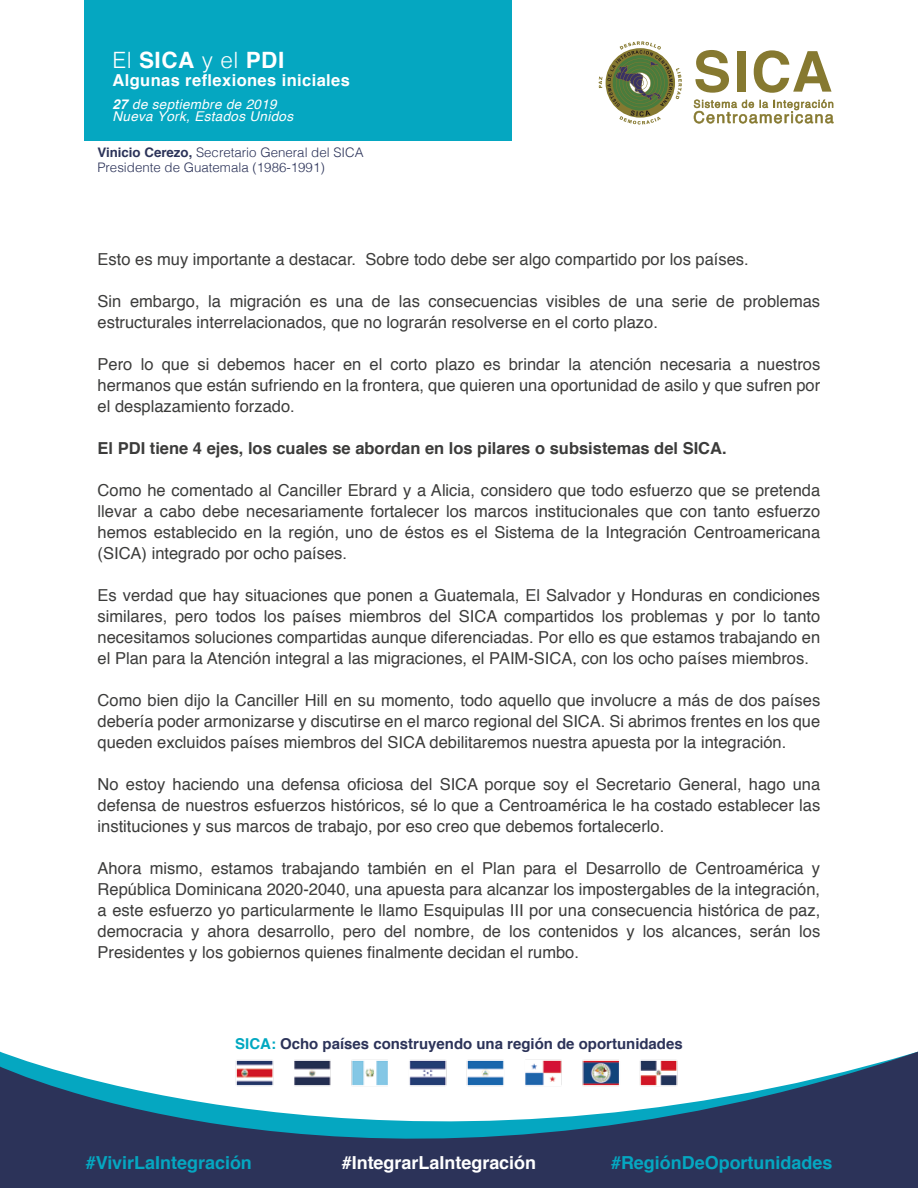
<style>
.page{position:relative;width:918px;height:1188px;background:#fff}
.page>*{position:absolute;margin:0;border:0;box-sizing:border-box;transform-origin:0 0}
.t1{font:700 22.5px "Helvetica";letter-spacing:.025em;color:#fff}
.t2{font:700 18px "Helvetica";color:#05a7c1}
.t3{font:700 18px "Helvetica";color:#fff}
.t4{font:16.5px/21px "Helvetica";color:#3c3c3b;text-align:justify}
.t5{font:700 16.5px "Helvetica";color:#3c3c3b}
.t6{font:700 16.5px "Helvetica";letter-spacing:.025em;color:#fff}
.t7{font:700 15px "Helvetica";color:#2c3359}
.t8{font:italic 13.5px/12.3px "Helvetica";letter-spacing:.025em;color:#fff}
.t9{font:300 13.2px/14.5px "Helvetica";color:#2c3359}
.s1{font-weight:300}
.s2{font-weight:700}
.s3{color:#01a8c1}
</style>
<div class="page">
<svg style="left:0;top:1052px;width:918px;height:136px;fill:#2c3359"></svg>
<img style="left:225px;top:1052px;width:461px;height:42px">
<div style="left:84px;top:0;width:428px;height:140px;background:#05a7c1"></div>
<svg style="left:599px;top:41px;width:83px;height:84px"></svg>
<svg style="left:695px;top:50px;width:34px;height:43px"></svg>
<div style="left:737px;top:51px;width:9px;height:41px;background:#867930"></div>
<svg style="left:754px;top:50px;width:78px;height:43px"></svg>
<svg style="left:694px;top:99px;width:140px;height:25px"></svg>
<h1 class="t1" style="left:112px;top:42px;width:173px"><span class="s1">El</span> SICA <span class="s1">y el</span> PDI</h1>
<p class="t6" style="left:112px;top:67px;width:239px">Algunas reflexiones iniciales</p>
<p class="t8" style="left:112px;top:98px;width:182px"><span class="s2">27</span> de septiembre de 2019<br>Nueva York, Estados Unidos</p>
<p class="t9" style="left:97px;top:144px;width:268px"><span class="s2">Vinicio Cerezo,</span> Secretario General del SICA<br>Presidente de Guatemala (1986-1991)</p>
<p class="t4" style="left:98px;top:250px;width:653px">Esto es muy importante a destacar. Sobre todo debe ser algo compartido por los países.</p>
<p class="t4" style="left:98px;top:292px;width:724px">Sin embargo, la migración es una de las consecuencias visibles de una serie de problemas estructurales interrelacionados, que no lograrán resolverse en el corto plazo.</p>
<p class="t4" style="left:98px;top:355px;width:724px">Pero lo que si debemos hacer en el corto plazo es brindar la atención necesaria a nuestros hermanos que están sufriendo en la frontera, que quieren una oportunidad de asilo y que sufren por el desplazamiento forzado.</p>
<p class="t5" style="left:98px;top:435px;width:631px">El PDI tiene 4 ejes, los cuales se abordan en los pilares o subsistemas del SICA.</p>
<p class="t4" style="left:98px;top:481px;width:724px">Como he comentado al Canciller Ebrard y a Alicia, considero que todo esfuerzo que se pretenda llevar a cabo debe necesariamente fortalecer los marcos institucionales que con tanto esfuerzo hemos establecido en la región, uno de éstos es el Sistema de la Integración Centroamericana (SICA) integrado por ocho países.</p>
<p class="t4" style="left:98px;top:586px;width:724px">Es verdad que hay situaciones que ponen a Guatemala, El Salvador y Honduras en condiciones similares, pero todos los países miembros del SICA compartidos los problemas y por lo tanto necesitamos soluciones compartidas aunque diferenciadas. Por ello es que estamos trabajando en el Plan para la Atención integral a las migraciones, el PAIM-SICA, con los ocho países miembros.</p>
<p class="t4" style="left:98px;top:691px;width:724px">Como bien dijo la Canciller Hill en su momento, todo aquello que involucre a más de dos países debería poder armonizarse y discutirse en el marco regional del SICA. Si abrimos frentes en los que queden excluidos países miembros del SICA debilitaremos nuestra apuesta por la integración.</p>
<p class="t4" style="left:98px;top:775px;width:724px">No estoy haciendo una defensa oficiosa del SICA porque soy el Secretario General, hago una defensa de nuestros esfuerzos históricos, sé lo que a Centroamérica le ha costado establecer las instituciones y sus marcos de trabajo, por eso creo que debemos fortalecerlo.</p>
<p class="t4" style="left:98px;top:859px;width:724px">Ahora mismo, estamos trabajando también en el Plan para el Desarrollo de Centroamérica y República Dominicana 2020-2040, una apuesta para alcanzar los impostergables de la integración, a este esfuerzo yo particularmente le llamo Esquipulas III por una consecuencia histórica de paz, democracia y ahora desarrollo, pero del nombre, de los contenidos y los alcances, serán los Presidentes y los gobiernos quienes finalmente decidan el rumbo.</p>
<p class="t7" style="left:235px;top:1031px;width:449px"><span class="s3">SICA:</span> Ocho países construyendo una región de oportunidades</p>
<p class="t2" style="left:86px;top:1148px;width:168px">#VivirLaIntegración</p>
<p class="t3" style="left:342px;top:1148px;width:196px">#IntegrarLaIntegración</p>
<p class="t2" style="left:611px;top:1148px;width:223px">#RegiónDeOportunidades</p>
</div>
